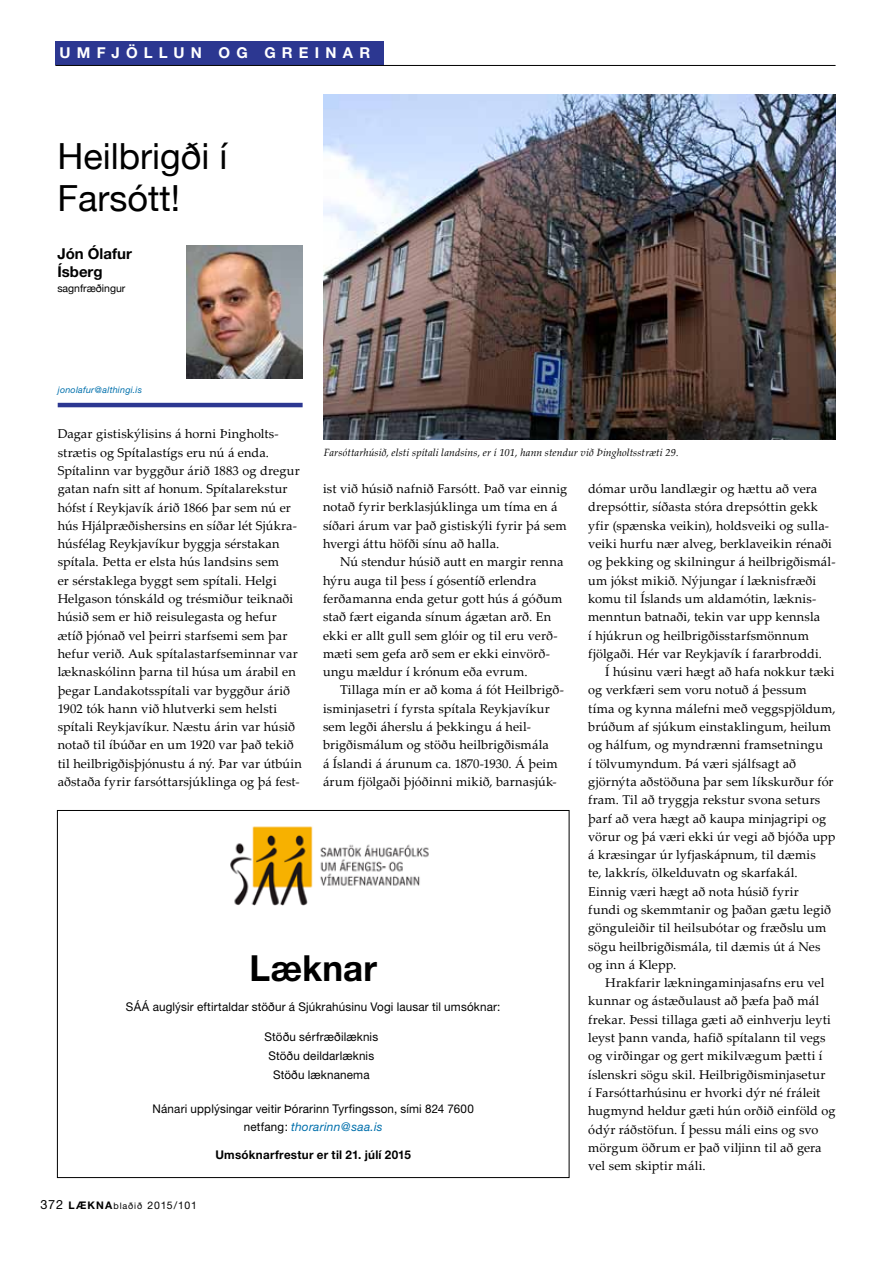
<style>
.page{position:relative;width:893px;height:1263px;background:#fff}
.page>*{position:absolute;margin:0;border:0;box-sizing:border-box;transform-origin:0 0}
.t1{font:36px/42px "Helvetica Neue";color:#000}
.t2{font:700 36px "Helvetica Neue";color:#000}
.t3{font:700 15px "Helvetica Neue";letter-spacing:.41em;color:#fff}
.t4{font:700 15px/18px "Helvetica Neue";color:#000}
.t5{font:12.75px/18.3px "Palatino Linotype";letter-spacing:.01em;color:#000}
.t6{font:12px/19.2px "Helvetica Neue";letter-spacing:.015em;color:#000;text-align:center}
.t7{font:700 12px "Helvetica Neue";letter-spacing:.02em;color:#000}
.t8{font:italic 10.5px "Palatino Linotype";letter-spacing:.01em;color:#000}
.t9{font:10.5px "Helvetica Neue";letter-spacing:.065em;color:#000}
.t10{font:10.5px "Helvetica Neue";color:#000}
.t11{font:italic 9px "Helvetica Neue";letter-spacing:.025em;color:#0070ac}
.s1{font-style:italic;color:#0070ac}
.s2{font-size:12.75px}
.s3{font-weight:700}
.s4{font-size:9px}
</style>
<div class="page">
<div style="left:55px;top:42px;width:329px;height:23px;background:#2c3791"></div>
<hr style="left:55px;top:65px;width:781px;height:1px;background:#000">
<hr style="left:58px;top:403px;width:245px;height:4px;background:#2c3791">
<img style="left:324px;top:94px;width:512px;height:345px">
<img style="left:187px;top:245px;width:116px;height:133px">
<img style="left:230px;top:826px;width:199px;height:79px">
<p class="t3" style="left:60px;top:43px;width:137px">UMFJÖLL UN</p>
<p class="t3" style="left:219px;top:43px;width:110px">OG GREINA</p>
<p class="t3" style="left:359px;top:43px;width:12px">R</p>
<h1 class="t1" style="left:57px;top:135px;width:171px">Heilbrigði í<br>Farsótt!</h1>
<p class="t4" style="left:57px;top:244px;width:76px">Jón Ólafur<br>Ísberg</p>
<p class="t10" style="left:57px;top:282px;width:70px">sagnfræðingur</p>
<p class="t11" style="left:58px;top:384px;width:86px">jonolafur@althingi.is</p>
<p class="t5" style="left:58px;top:424px;width:246px">Dagar gistiskýlisins á horni Þingholts&shy;strætis og Spítalastígs eru nú á enda.<br>Spítalinn var byggður árið 1883 og dregur gatan nafn sitt af honum. Spítalarekstur hófst í Reykjavík árið 1866 þar sem nú er hús Hjálpræðishersins en síðar lét Sjúkra&shy;húsfélag Reykjavíkur byggja sérstakan spítala. Þetta er elsta hús landsins sem<br>er sérstaklega byggt sem spítali. Helgi Helgason tónskáld og trésmiður teiknaði húsið sem er hið reisulegasta og hefur ætíð þjónað vel þeirri starfsemi sem þar hefur verið. Auk spítalastarfseminnar var læknaskólinn þarna til húsa um árabil en þegar Landakotsspítali var byggður árið 1902 tók hann við hlutverki sem helsti spítali Reykjavíkur. Næstu árin var húsið notað til íbúðar en um 1920 var það tekið til heilbrigðisþjónustu á ný. Þar var útbúin aðstaða fyrir farsóttarsjúklinga og þá fest-</p>
<p class="t8" style="left:324px;top:445px;width:356px">Farsóttarhúsið, elsti spítali landsins, er í 101, hann stendur við Þingholtsstræti 29.</p>
<p class="t5" style="left:588px;top:479px;width:249px">dómar urðu landlægir og hættu að vera drepsóttir, síðasta stóra drepsóttin gekk yfir (spænska veikin), holdsveiki og sulla&shy;veiki hurfu nær alveg, berklaveikin rénaði og þekking og skilningur á heilbrigðismál&shy;um jókst mikið. Nýjungar í læknisfræði komu til Íslands um aldamótin, læknis&shy;menntun batnaði, tekin var upp kennsla<br>í hjúkrun og heilbrigðisstarfsmönnum fjölgaði. Hér var Reykjavík í fararbroddi.</p>
<p class="t5" style="left:588px;top:662px;width:249px;text-indent:17px">Í húsinu væri hægt að hafa nokkur tæki og verkfæri sem voru notuð á þessum tíma og kynna málefni með veggspjöldum, brúðum af sjúkum einstaklingum, heilum og hálfum, og myndrænni framsetningu<br>í tölvumyndum. Þá væri sjálfsagt að gjörnýta aðstöðuna þar sem líkskurður fór fram. Til að tryggja rekstur svona seturs þarf að vera hægt að kaupa minjagripi og vörur og þá væri ekki úr vegi að bjóða upp á kræsingar úr lyfjaskápnum, til dæmis<br>te, lakkrís, ölkelduvatn og skarfakál.<br>Einnig væri hægt að nota húsið fyrir<br>fundi og skemmtanir og þaðan gætu legið gönguleiðir til heilsubótar og fræðslu um sögu heilbrigðismála, til dæmis út á Nes og inn á Klepp.</p>
<p class="t5" style="left:588px;top:973px;width:249px;text-indent:17px">Hrakfarir lækningaminjasafns eru vel kunnar og ástæðulaust að þæfa það mál frekar. Þessi tillaga gæti að einhverju leyti leyst þann vanda, hafið spítalann til vegs og virðingar og gert mikilvægum þætti í íslenskri sögu skil. Heilbrigðisminjasetur<br>í Farsóttarhúsinu er hvorki dýr né fráleit hugmynd heldur gæti hún orðið einföld og ódýr ráðstöfun. Í þessu máli eins og svo mörgum öðrum er það viljinn til að gera vel sem skiptir máli.</p>
<p class="t5" style="left:323px;top:479px;width:246px">ist við húsið nafnið Farsótt. Það var einnig notað fyrir berklasjúklinga um tíma en á síðari árum var það gistiskýli fyrir þá sem hvergi áttu höfði sínu að halla.</p>
<p class="t5" style="left:323px;top:552px;width:242px;text-indent:17px">Nú stendur húsið autt en margir renna hýru auga til þess í gósentíð erlendra ferðamanna enda getur gott hús á góðum stað fært eiganda sínum ágætan arð. En ekki er allt gull sem glóir og til eru verð&shy;mæti sem gefa arð sem er ekki einvörð&shy;ungu mældur í krónum eða evrum.</p>
<p class="t5" style="left:323px;top:680px;width:242px;text-indent:17px">Tillaga mín er að koma á fót Heilbrigð&shy;isminjasetri í fyrsta spítala Reykjavíkur sem legði áherslu á þekkingu á heil&shy;brigðismálum og stöðu heilbrigðismála<br>á Íslandi á árunum ca. 1870-1930. Á þeim árum fjölgaði þjóðinni mikið, barnasjúk-</p>
<h1 class="t2" style="left:249px;top:945px;width:129px">Læknar</h1>
<p class="t6" style="left:126px;top:996px;width:376px">SÁÁ auglýsir eftirtaldar stöður á Sjúkrahúsinu Vogi lausar til umsóknar:</p>
<p class="t6" style="left:264px;top:1026px;width:115px">Stöðu sérfræðilæknis<br>Stöðu deildarlæknis<br>Stöðu læknanema</p>
<p class="t6" style="left:153px;top:1100px;width:323px;line-height:18px">Nánari upplýsingar veitir Þórarinn Tyrfingsson, sími 824 7600 netfang: <span class="s1">thorarinn@saa.is</span></p>
<p class="t7" style="left:215px;top:1147px;width:197px">Umsóknarfrestur er til 21. júlí 2015</p>
<p class="t9" style="left:40px;top:1199px;width:158px"><span class="s2">372</span> <span class="s3">LÆKNA</span><span class="s4">blaðið</span> 2015/101</p>
</div>
